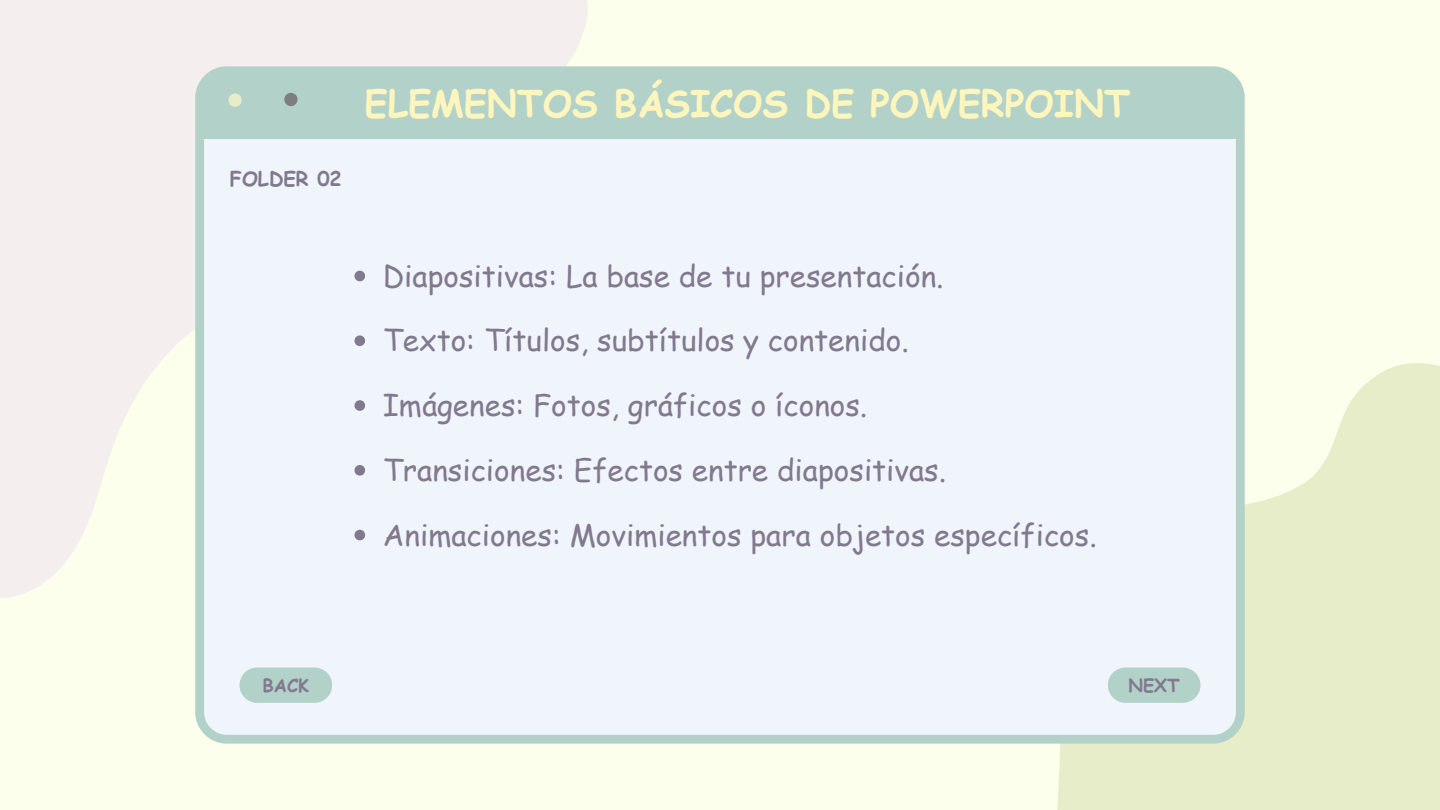
<style>
.page{position:relative;width:1440px;height:810px;background:#fcffeb}
.page>*{position:absolute;margin:0;border:0;box-sizing:border-box;transform-origin:0 0}
.t1{font:700 37px "Comic Sans MS";color:#fff6be}
.t2{font:29.7px "Comic Sans MS";color:#82798f}
.t3{font:700 20px "Comic Sans MS";color:#82798f}
.t4{font:700 18px "Comic Sans MS";color:#82798f}
</style>
<div class="page">
<svg style="left:1057px;top:244px;width:383px;height:566px;fill:#e7edc8"></svg>
<svg style="left:0;top:0;width:588px;height:598px;fill:#f4eeef"></svg>
<div style="left:195px;top:66px;width:1049px;height:678px;background:#b2d2c9;border-radius:31px"></div>
<div style="left:204px;top:139px;width:1032px;height:596px;background:#eff5fa"></div>
<div style="left:228px;top:94px;width:14px;height:13px;background:#e7edc8;border-radius:50%"></div>
<div style="left:284px;top:93px;width:14px;height:13px;background:#7e7e7e;border-radius:50%"></div>
<svg style="left:355px;top:271px;width:10px;height:10px"></svg>
<svg style="left:355px;top:335px;width:10px;height:11px"></svg>
<svg style="left:355px;top:400px;width:10px;height:11px"></svg>
<svg style="left:355px;top:465px;width:10px;height:11px"></svg>
<svg style="left:355px;top:530px;width:10px;height:10px"></svg>
<svg style="left:1108px;top:668px;width:93px;height:35px"></svg>
<svg style="left:239px;top:668px;width:93px;height:35px"></svg>
<h3 class="t3" style="left:230px;top:164px;width:113px">FOLDER 02</h3>
<p class="t1" style="left:365px;top:76px;width:767px">ELEMENTOS BÁSICOS DE POWERPOINT</p>
<p class="t2" style="left:383px;top:254px;width:562px">Diapositivas: La base de tu presentación.</p>
<h1 class="t2" style="left:383px;top:319px;width:528px">Texto: Títulos, subtítulos y contenido.</h1>
<p class="t2" style="left:383px;top:383px;width:486px">Imágenes: Fotos, gráficos o íconos.</p>
<p class="t2" style="left:383px;top:448px;width:565px">Transiciones: Efectos entre diapositivas.</p>
<p class="t2" style="left:383px;top:513px;width:716px">Animaciones: Movimientos para objetos específicos.</p>
<p class="t4" style="left:263px;top:672px;width:48px">BACK</p>
<p class="t4" style="left:1128px;top:672px;width:53px">NEXT</p>
</div>
